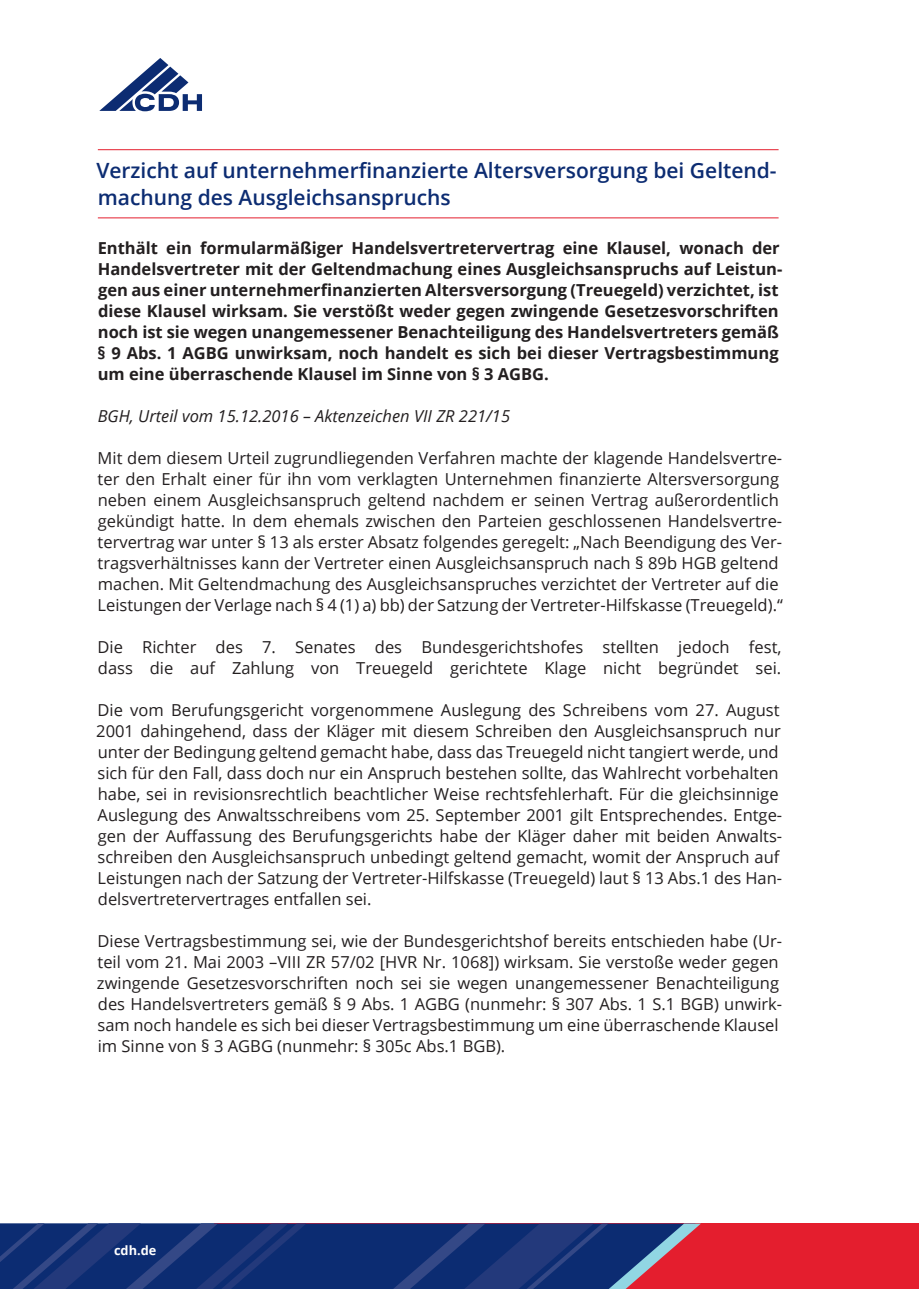
<style>
.page{position:relative;width:919px;height:1289px;background:#fff}
.page>*{position:absolute;margin:0;border:0;box-sizing:border-box;transform-origin:0 0}
.t1{font:600 21px/27px "Open Sans";color:#0c2c72}
.t2{font:16.5px/21px "Open Sans";color:#231f20}
.t3{font:700 16.5px/21px "Open Sans";color:#231f20}
.t4{font:italic 16.5px "Open Sans";color:#231f20}
.t5{font:700 12.75px "Open Sans";color:#fff}
</style>
<div class="page">
<svg style="left:99px;top:58px;width:103px;height:53px"></svg>
<div style="left:215px;top:1223px;width:703px;height:65px;background:#e41e2e"></div>
<svg style="left:0;top:1223px;width:701px;height:65px;background:#223373"></svg>
<hr style="left:98px;top:149px;width:680px;height:1px;background:#e41e2e">
<hr style="left:98px;top:217px;width:680px;height:1px;background:#e41e2e">
<p class="t1" style="left:96px;top:156px;width:681px">Verzicht auf unternehmerfinanzierte Altersversorgung bei Geltend&shy;machung des Ausgleichsanspruchs</p>
<p class="t3" style="left:97px;top:237px;width:686px">Enthält ein formularmäßiger Handelsvertretervertrag eine Klausel, wonach der Handelsvertreter mit der Geltendmachung eines Ausgleichsanspruchs auf Leistun&shy;gen aus einer unternehmerfinanzierten Altersversorgung (Treuegeld) verzichtet, ist diese Klausel wirksam. Sie verstößt weder gegen zwingende Gesetzesvorschriften noch ist sie wegen unangemessener Benachteiligung des Handelsvertreters gemäß § 9 Abs. 1 AGBG unwirksam, noch handelt es sich bei dieser Vertragsbestimmung um eine überraschende Klausel im Sinne von § 3 AGBG.</p>
<p class="t4" style="left:98px;top:405px;width:414px">BGH, Urteil vom 15.12.2016 – Aktenzeichen VII ZR 221/15</p>
<p class="t2" style="left:98px;top:447px;width:686px">Mit dem diesem Urteil zugrundliegenden Verfahren machte der klagende Handelsvertre&shy;ter den Erhalt einer für ihn vom verklagten Unternehmen finanzierte Altersversorgung neben einem Ausgleichsanspruch geltend nachdem er seinen Vertrag außerordentlich gekündigt hatte. In dem ehemals zwischen den Parteien geschlossenen Handelsvertre&shy;tervertrag war unter § 13 als erster Absatz folgendes geregelt: „Nach Beendigung des Ver&shy;tragsverhältnisses kann der Vertreter einen Ausgleichsanspruch nach § 89b HGB geltend machen. Mit Geltendmachung des Ausgleichsanspruches verzichtet der Vertreter auf die Leistungen der Verlage nach § 4 (1) a) bb) der Satzung der Vertreter-Hilfskasse (Treuegeld).“</p>
<p class="t2" style="left:98px;top:636px;width:685px">Die Richter des 7. Senates des Bundesgerichtshofes stellten jedoch fest, dass die auf Zahlung von Treuegeld gerichtete Klage nicht begründet sei.</p>
<p class="t2" style="left:96px;top:699px;width:687px">Die vom Berufungsgericht vorgenommene Auslegung des Schreibens vom 27. August 2001 dahingehend, dass der Kläger mit diesem Schreiben den Ausgleichsanspruch nur unter der Bedingung geltend gemacht habe, dass das Treuegeld nicht tangiert werde, und sich für den Fall, dass doch nur ein Anspruch bestehen sollte, das Wahlrecht vorbehalten habe, sei in revisionsrechtlich beachtlicher Weise rechtsfehlerhaft. Für die gleichsinnige Auslegung des Anwaltsschreibens vom 25. September 2001 gilt Entsprechendes. Entge&shy;gen der Auffassung des Berufungsgerichts habe der Kläger daher mit beiden Anwalts&shy;schreiben den Ausgleichsanspruch unbedingt geltend gemacht, womit der Anspruch auf Leistungen nach der Satzung der Vertreter-Hilfskasse (Treuegeld) laut § 13 Abs.1 des Han&shy;delsvertretervertrages entfallen sei.</p>
<p class="t2" style="left:97px;top:930px;width:686px">Diese Vertragsbestimmung sei, wie der Bundesgerichtshof bereits entschieden habe (Ur&shy;teil vom 21. Mai 2003 –VIII ZR 57/02 [HVR Nr. 1068]) wirksam. Sie verstoße weder gegen zwingende Gesetzesvorschriften noch sei sie wegen unangemessener Benachteiligung des Handelsvertreters gemäß § 9 Abs. 1 AGBG (nunmehr: § 307 Abs. 1 S.1 BGB) unwirk&shy;sam noch handele es sich bei dieser Vertragsbestimmung um eine überraschende Klausel im Sinne von § 3 AGBG (nunmehr: § 305c Abs.1 BGB).</p>
<p class="t5" style="left:114px;top:1241px;width:44px">cdh.de</p>
</div>
